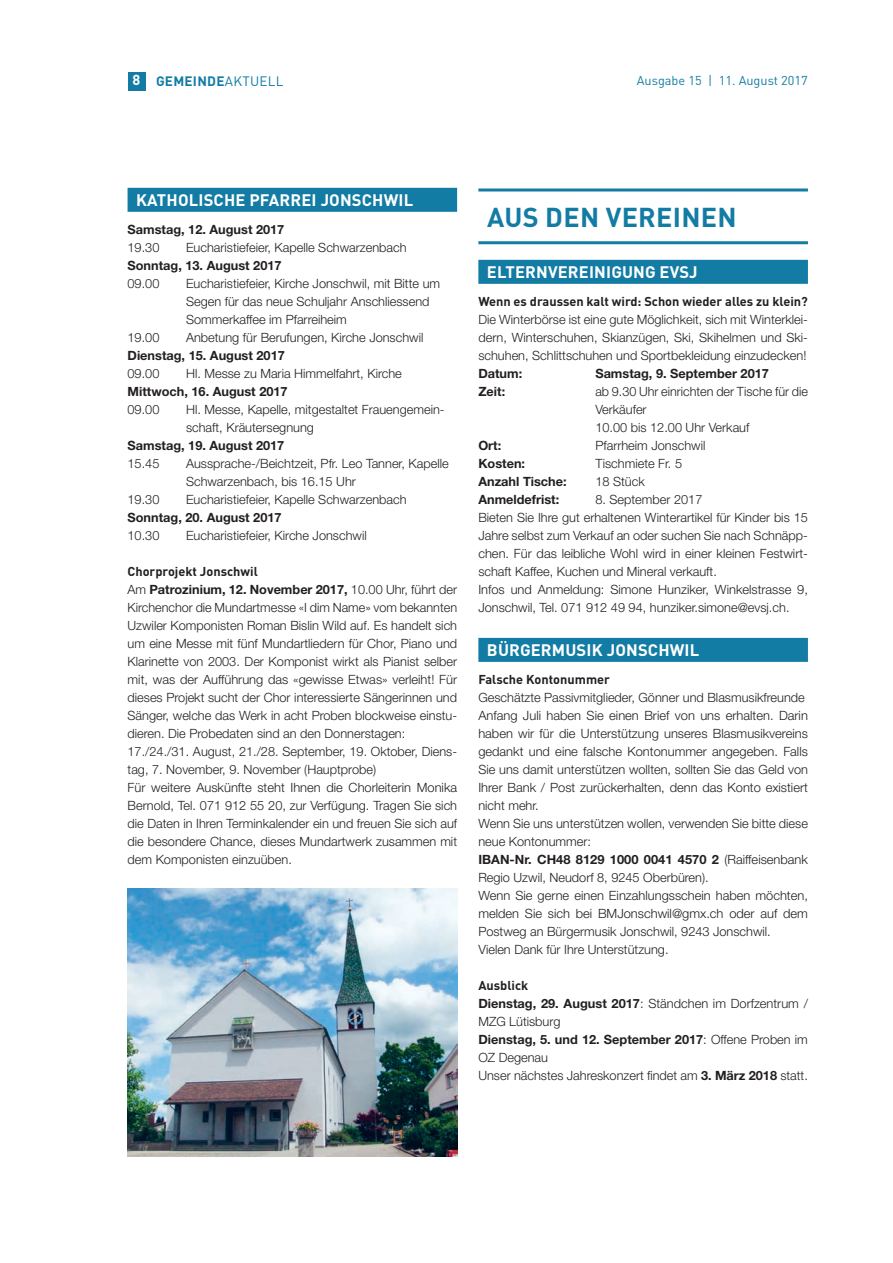
<style>
.page{position:relative;width:893px;height:1263px;background:#fff}
.page>*{position:absolute;margin:0;border:0;box-sizing:border-box;transform-origin:0 0}
.t1{font:700 27px "DIN Pro";letter-spacing:.01em;color:#137ca4}
.t2{font:700 16.5px "DIN Pro";letter-spacing:.01em;color:#fff}
.t3{font:700 13.5px "DIN Pro";letter-spacing:.02em;color:#137ca4}
.t4{font:300 12.75px/18px "Helvetica Neue LT Std";color:#231f20}
.t5{font:700 12.75px "Helvetica Neue LT Std";color:#231f20}
.t6{font:700 12.75px "DIN Pro";color:#231f20}
.t7{font:12.75px "DIN Pro";color:#137ca4}
.s1{font-size:14.4px;color:#fff}
.s2{font-weight:400}
.s3{font-weight:700}
</style>
<div class="page">
<div style="left:128px;top:188px;width:329px;height:24px;background:#137ca4"></div>
<hr style="left:478px;top:188px;width:330px;height:3px;background:#137ca4">
<hr style="left:478px;top:241px;width:330px;height:3px;background:#137ca4">
<div style="left:478px;top:260px;width:330px;height:24px;background:#137ca4"></div>
<div style="left:478px;top:638px;width:330px;height:24px;background:#137ca4"></div>
<img style="left:128px;top:889px;width:329px;height:268px">
<div style="left:128px;top:72px;width:17px;height:18px;background:#137ca4"></div>
<p class="t3" style="left:133px;top:71px;width:153px"><span class="s1">8</span> GEMEINDE<span class="s2">AKTUELL</span></p>
<p class="t7" style="left:637px;top:72px;width:173px">Ausgabe 15 | 11. August 2017</p>
<p class="t2" style="left:136px;top:189px;width:279px">KATHOLISCHE PFARREI JONSCHWIL</p>
<p class="t5" style="left:128px;top:222px;width:158px">Samstag, 12. August 2017</p>
<p class="t4" style="left:128px;top:238px;width:33px">19.30</p>
<p class="t4" style="left:186px;top:238px;width:222px">Eucharistiefeier, Kapelle Schwarzenbach</p>
<p class="t5" style="left:128px;top:258px;width:156px">Sonntag, 13. August 2017</p>
<p class="t4" style="left:128px;top:274px;width:33px">09.00</p>
<p class="t4" style="left:186px;top:274px;width:256px">Eucharistiefeier, Kirche Jonschwil, mit Bitte um<br>Segen für das neue Schuljahr Anschliessend<br>Sommerkaffee im Pfarreiheim</p>
<p class="t4" style="left:128px;top:328px;width:33px">19.00</p>
<p class="t4" style="left:186px;top:328px;width:239px">Anbetung für Berufungen, Kirche Jonschwil</p>
<p class="t5" style="left:128px;top:348px;width:159px">Dienstag, 15. August 2017</p>
<p class="t4" style="left:128px;top:364px;width:33px">09.00</p>
<p class="t4" style="left:186px;top:364px;width:217px">Hl. Messe zu Maria Himmelfahrt, Kirche</p>
<p class="t5" style="left:128px;top:384px;width:162px">Mittwoch, 16. August 2017</p>
<p class="t4" style="left:128px;top:400px;width:33px">09.00</p>
<p class="t4" style="left:186px;top:400px;width:260px">Hl. Messe, Kapelle, mitgestaltet Frauengemein&shy;schaft, Kräutersegnung</p>
<p class="t5" style="left:128px;top:438px;width:158px">Samstag, 19. August 2017</p>
<p class="t4" style="left:128px;top:454px;width:33px">15.45</p>
<p class="t4" style="left:186px;top:454px;width:264px">Aussprache-/Beichtzeit, Pfr. Leo Tanner, Kapelle<br>Schwarzenbach, bis 16.15 Uhr</p>
<p class="t4" style="left:128px;top:490px;width:33px">19.30</p>
<p class="t4" style="left:186px;top:490px;width:222px">Eucharistiefeier, Kapelle Schwarzenbach</p>
<p class="t5" style="left:128px;top:510px;width:156px">Sonntag, 20. August 2017</p>
<p class="t4" style="left:128px;top:526px;width:33px">10.30</p>
<p class="t4" style="left:186px;top:526px;width:182px">Eucharistiefeier, Kirche Jonschwil</p>
<p class="t6" style="left:128px;top:563px;width:132px">Chorprojekt Jonschwil</p>
<p class="t4" style="left:128px;top:580px;width:331px">Am <span class="s3">Patrozinium, 12. November 2017,</span> 10.00 Uhr, führt der Kirchenchor die Mundartmesse «I dim Name» vom bekannten Uzwiler Komponisten Roman Bislin Wild auf. Es handelt sich um eine Messe mit fünf Mundartliedern für Chor, Piano und Klarinette von 2003. Der Komponist wirkt als Pianist selber mit, was der Aufführung das «gewisse Etwas» verleiht! Für dieses Projekt sucht der Chor interessierte Sängerinnen und Sänger, welche das Werk in acht Proben blockweise einstu&shy;dieren. Die Probedaten sind an den Donnerstagen:<br>17./24./31. August, 21./28. September, 19. Oktober, Diens&shy;tag, 7. November, 9. November (Hauptprobe)<br>Für weitere Auskünfte steht Ihnen die Chorleiterin Monika Bernold, Tel. 071 912 55 20, zur Verfügung. Tragen Sie sich die Daten in Ihren Terminkalender ein und freuen Sie sich auf die besondere Chance, dieses Mundartwerk zusammen mit dem Komponisten einzuüben.</p>
<h1 class="t1" style="left:487px;top:198px;width:251px">AUS DEN VEREINEN</h1>
<p class="t2" style="left:487px;top:261px;width:212px">ELTERNVEREINIGUNG EVSJ</p>
<p class="t6" style="left:478px;top:293px;width:331px">Wenn es draussen kalt wird: Schon wieder alles zu klein?</p>
<p class="t4" style="left:478px;top:310px;width:331px;text-align:justify">Die Winterbörse ist eine gute Möglichkeit, sich mit Winterklei&shy;dern, Winterschuhen, Skianzügen, Ski, Skihelmen und Ski&shy;schuhen, Schlittschuhen und Sportbekleidung einzudecken!</p>
<p class="t5" style="left:478px;top:366px;width:45px">Datum:</p>
<p class="t5" style="left:595px;top:366px;width:175px">Samstag, 9. September 2017</p>
<p class="t5" style="left:478px;top:384px;width:28px">Zeit:</p>
<p class="t4" style="left:595px;top:382px;width:214px">ab 9.30 Uhr einrichten der Tische für die<br>Verkäufer<br>10.00 bis 12.00 Uhr Verkauf</p>
<p class="t5" style="left:478px;top:438px;width:24px">Ort:</p>
<p class="t4" style="left:595px;top:436px;width:112px">Pfarrheim Jonschwil</p>
<p class="t5" style="left:478px;top:456px;width:48px">Kosten:</p>
<p class="t4" style="left:595px;top:454px;width:88px">Tischmiete Fr. 5</p>
<p class="t5" style="left:478px;top:474px;width:90px">Anzahl Tische:</p>
<p class="t4" style="left:595px;top:472px;width:51px">18 Stück</p>
<p class="t5" style="left:478px;top:492px;width:82px">Anmeldefrist:</p>
<p class="t4" style="left:478px;top:490px;width:331px;text-indent:117px">8. September 2017<br>Bieten Sie Ihre gut erhaltenen Winterartikel für Kinder bis 15<br>Jahre selbst zum Verkauf an oder suchen Sie nach Schnäpp&shy;chen. Für das leibliche Wohl wird in einer kleinen Festwirt&shy;schaft Kaffee, Kuchen und Mineral verkauft.<br>Infos und Anmeldung: Simone Hunziker, Winkelstrasse 9, Jonschwil, Tel. 071 912 49 94, hunziker.simone@evsj.ch.</p>
<p class="t2" style="left:487px;top:639px;width:214px">BÜRGERMUSIK JONSCHWIL</p>
<p class="t6" style="left:478px;top:671px;width:133px">Falsche Kontonummer</p>
<p class="t4" style="left:478px;top:688px;width:331px">Geschätzte Passivmitglieder, Gönner und Blasmusikfreunde Anfang Juli haben Sie einen Brief von uns erhalten. Darin haben wir für die Unterstützung unseres Blasmusikvereins gedankt und eine falsche Kontonummer angegeben. Falls Sie uns damit unterstützen wollten, sollten Sie das Geld von Ihrer Bank / Post zurückerhalten, denn das Konto existiert nicht mehr.<br>Wenn Sie uns unterstützen wollen, verwenden Sie bitte diese neue Kontonummer:<br><span class="s3">IBAN-Nr. CH48 8129 1000 0041 4570 2</span> (Raiffeisenbank Regio Uzwil, Neudorf 8, 9245 Oberbüren).<br>Wenn Sie gerne einen Einzahlungsschein haben möchten, melden Sie sich bei BMJonschwil@gmx.ch oder auf dem Postweg an Bürgermusik Jonschwil, 9243 Jonschwil.<br>Vielen Dank für Ihre Unterstützung.</p>
<p class="t6" style="left:478px;top:977px;width:51px">Ausblick</p>
<p class="t4" style="left:478px;top:994px;width:331px"><span class="s3">Dienstag, 29. August 2017</span>: Ständchen im Dorfzentrum / MZG Lütisburg<br><span class="s3">Dienstag, 5. und 12. September 2017</span>: Offene Proben im OZ Degenau<br>Unser nächstes Jahreskonzert findet am <span class="s3">3. März 2018</span> statt.</p>
</div>
